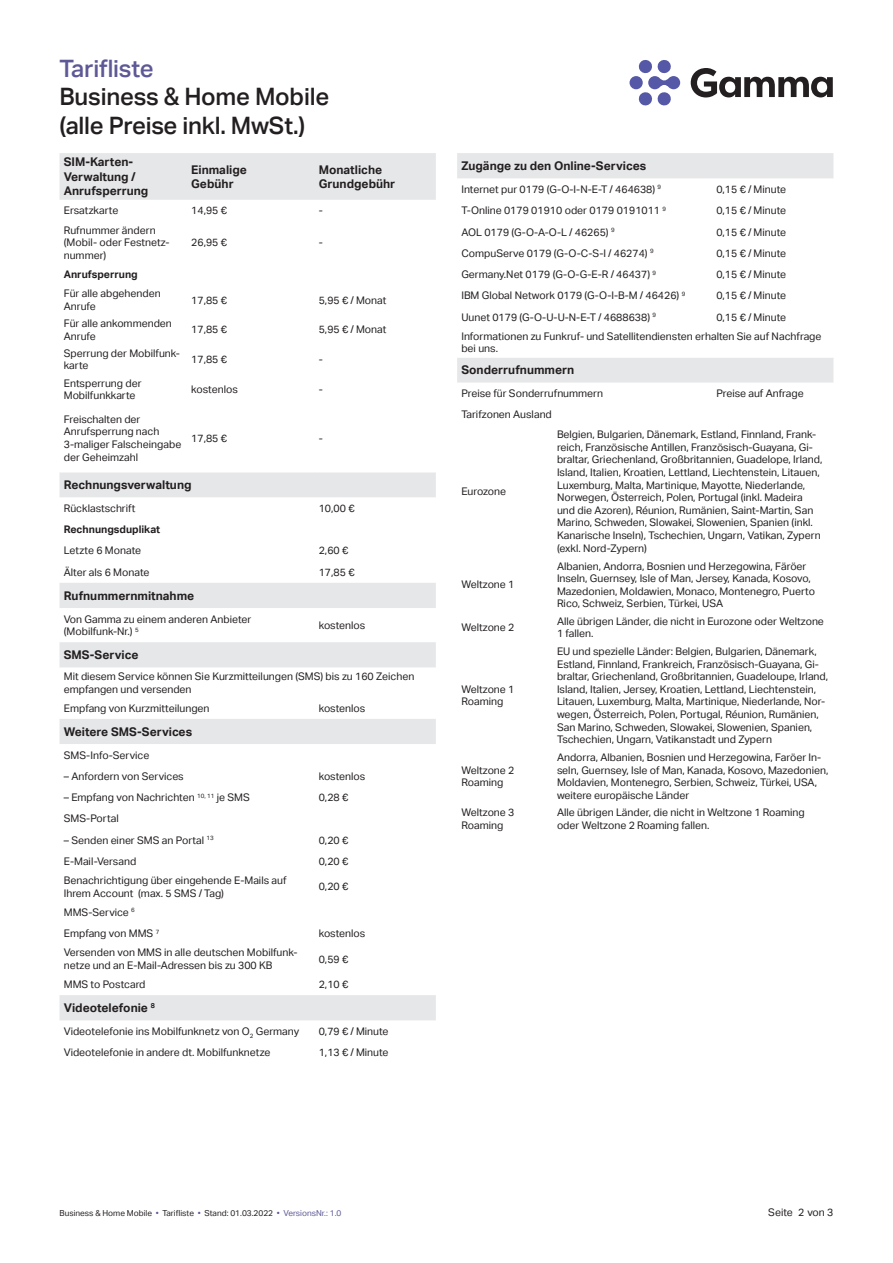
<style>
.page{position:relative;width:893px;height:1263px;background:#fff}
.page>*{position:absolute;margin:0;border:0;box-sizing:border-box;transform-origin:0 0}
.Form_Headline{font:500 24px/28.8px "Aktiv Grotesk";letter-spacing:-.01em;color:#231f20}
.Form_Headline-2{font:500 24px "Aktiv Grotesk";letter-spacing:-.01em;color:#5e5996}
.t1{font:700 12px/14.4px "Aktiv Grotesk";color:#231f20}
.t2{font:10.5px/12.6px "Aktiv Grotesk";color:#231f20}
.t3{font:700 10.5px "Aktiv Grotesk";color:#231f20}
.t4{font:8.25px "Aktiv Grotesk";color:#231f20}
.s1{color:#5e5996}
</style>
<div class="page">
<svg style="left:629px;top:60px;width:51px;height:46px"></svg>
<svg style="left:691px;top:68px;width:142px;height:29px"></svg>
<div style="left:60px;top:153px;width:376px;height:47px;background:#e6e7e9"></div>
<svg style="left:60px;top:473px;width:376px;height:547px"></svg>
<div style="left:457px;top:153px;width:376px;height:25px;background:#e6e7e9"></div>
<div style="left:457px;top:358px;width:376px;height:25px;background:#e6e7e9"></div>
<p class="Form_Headline-2" style="left:60px;top:54px;width:96px">Tarifliste</p>
<p class="Form_Headline" style="left:60px;top:83px;width:271px">Business &amp; Home Mobile (alle Preise inkl. MwSt.)</p>
<p class="t1" style="left:64px;top:155px;width:86px">SIM-Karten-<br>Verwaltung /<br>Anrufsperrung</p>
<p class="t1" style="left:191px;top:162px;width:57px">Einmalige<br>Gebühr</p>
<p class="t1" style="left:319px;top:162px;width:78px">Monatliche<br>Grundgebühr</p>
<p class="t2" style="left:64px;top:204px;width:56px">Ersatzkarte</p>
<p class="t2" style="left:191px;top:204px;width:37px">14,95 €</p>
<p class="t2" style="left:319px;top:204px;width:6px">-</p>
<p class="t2" style="left:64px;top:224px;width:107px">Rufnummer ändern (Mobil- oder Festnetz&shy;nummer)</p>
<p class="t2" style="left:191px;top:236px;width:37px">26,95 €</p>
<p class="t2" style="left:319px;top:236px;width:6px">-</p>
<p class="t3" style="left:64px;top:268px;width:76px">Anrufsperrung</p>
<p class="t2" style="left:64px;top:287px;width:99px">Für alle abgehenden<br>Anrufe</p>
<p class="t2" style="left:191px;top:294px;width:37px">17,85 €</p>
<p class="t2" style="left:319px;top:294px;width:69px">5,95 € / Monat</p>
<p class="t2" style="left:64px;top:317px;width:110px">Für alle ankommenden<br>Anrufe</p>
<p class="t2" style="left:191px;top:323px;width:37px">17,85 €</p>
<p class="t2" style="left:319px;top:323px;width:69px">5,95 € / Monat</p>
<p class="t2" style="left:64px;top:347px;width:118px">Sperrung der Mobilfunk&shy;karte</p>
<p class="t2" style="left:191px;top:353px;width:37px">17,85 €</p>
<p class="t2" style="left:319px;top:353px;width:6px">-</p>
<p class="t2" style="left:64px;top:377px;width:79px">Entsperrung der<br>Mobilfunkkarte</p>
<p class="t2" style="left:191px;top:383px;width:48px">kostenlos</p>
<p class="t2" style="left:319px;top:383px;width:6px">-</p>
<p class="t2" style="left:64px;top:413px;width:119px">Freischalten der<br>Anrufsperrung nach<br>3-maliger Falscheingabe der Geheimzahl</p>
<p class="t2" style="left:191px;top:432px;width:37px">17,85 €</p>
<p class="t2" style="left:319px;top:432px;width:6px">-</p>
<p class="t1" style="left:64px;top:478px;width:129px">Rechnungsverwaltung</p>
<p class="t2" style="left:64px;top:502px;width:73px">Rücklastschrift</p>
<p class="t2" style="left:319px;top:502px;width:37px">10,00 €</p>
<p class="t3" style="left:64px;top:523px;width:98px">Rechnungsduplikat</p>
<p class="t2" style="left:64px;top:544px;width:79px">Letzte 6 Monate</p>
<p class="t2" style="left:319px;top:544px;width:31px">2,60 €</p>
<p class="t2" style="left:64px;top:566px;width:87px">Älter als 6 Monate</p>
<p class="t2" style="left:319px;top:566px;width:37px">17,85 €</p>
<p class="t1" style="left:64px;top:588px;width:132px">Rufnummernmitnahme</p>
<p class="t2" style="left:64px;top:613px;width:189px">Von Gamma zu einem anderen Anbieter (Mobilfunk-Nr.) <sup>5</sup></p>
<p class="t2" style="left:319px;top:619px;width:48px">kostenlos</p>
<p class="t1" style="left:64px;top:648px;width:76px">SMS-Service</p>
<p class="t2" style="left:64px;top:670px;width:352px">Mit diesem Service können Sie Kurzmitteilungen (SMS) bis zu 160 Zeichen empfangen und versenden</p>
<p class="t2" style="left:64px;top:702px;width:147px">Empfang von Kurzmitteilungen</p>
<p class="t2" style="left:319px;top:702px;width:48px">kostenlos</p>
<p class="t1" style="left:64px;top:724px;width:130px">Weitere SMS-Services</p>
<p class="t2" style="left:64px;top:749px;width:87px">SMS-Info-Service</p>
<p class="t2" style="left:64px;top:770px;width:122px">– Anfordern von Services</p>
<p class="t2" style="left:319px;top:770px;width:48px">kostenlos</p>
<p class="t2" style="left:64px;top:791px;width:187px">– Empfang von Nachrichten <sup>10,</sup> <sup>11</sup> je SMS</p>
<p class="t2" style="left:319px;top:791px;width:31px">0,28 €</p>
<p class="t2" style="left:64px;top:812px;width:56px">SMS-Portal</p>
<p class="t2" style="left:64px;top:834px;width:151px">– Senden einer SMS an Portal <sup>13</sup></p>
<p class="t2" style="left:319px;top:834px;width:31px">0,20 €</p>
<p class="t2" style="left:64px;top:855px;width:74px">E-Mail-Versand</p>
<p class="t2" style="left:319px;top:855px;width:31px">0,20 €</p>
<p class="t2" style="left:64px;top:874px;width:224px">Benachrichtigung über eingehende E-Mails auf<br>Ihrem Account (max. 5 SMS / Tag)</p>
<p class="t2" style="left:319px;top:880px;width:31px">0,20 €</p>
<p class="t2" style="left:64px;top:906px;width:73px">MMS-Service <sup>6</sup></p>
<p class="t2" style="left:64px;top:927px;width:97px">Empfang von MMS <sup>7</sup></p>
<p class="t2" style="left:319px;top:927px;width:48px">kostenlos</p>
<p class="t2" style="left:64px;top:946px;width:235px">Versenden von MMS in alle deutschen Mobilfunk&shy;netze und an E-Mail-Adressen bis zu 300 KB</p>
<p class="t2" style="left:319px;top:953px;width:31px">0,59 €</p>
<p class="t2" style="left:64px;top:978px;width:83px">MMS to Postcard</p>
<p class="t2" style="left:319px;top:978px;width:31px">2,10 €</p>
<p class="t1" style="left:64px;top:1001px;width:93px">Videotelefonie <sup>8</sup></p>
<p class="t2" style="left:64px;top:1025px;width:237px">Videotelefonie ins Mobilfunknetz von O<sub>2</sub> Germany</p>
<p class="t2" style="left:319px;top:1025px;width:71px">0,79 € / Minute</p>
<p class="t2" style="left:64px;top:1046px;width:208px">Videotelefonie in andere dt. Mobilfunknetze</p>
<p class="t2" style="left:319px;top:1046px;width:71px">1,13 € / Minute</p>
<p class="t1" style="left:461px;top:159px;width:186px">Zugänge zu den Online-Services</p>
<p class="t2" style="left:461px;top:183px;width:201px">Internet pur 0179 (G-O-I-N-E-T / 464638) <sup>9</sup></p>
<p class="t2" style="left:716px;top:183px;width:71px">0,15 € / Minute</p>
<p class="t2" style="left:461px;top:204px;width:206px">T-Online 0179 01910 oder 0179 0191011 <sup>9</sup></p>
<p class="t2" style="left:716px;top:204px;width:71px">0,15 € / Minute</p>
<p class="t2" style="left:461px;top:226px;width:155px">AOL 0179 (G-O-A-O-L / 46265) <sup>9</sup></p>
<p class="t2" style="left:716px;top:226px;width:71px">0,15 € / Minute</p>
<p class="t2" style="left:461px;top:247px;width:194px">CompuServe 0179 (G-O-C-S-I / 46274) <sup>9</sup></p>
<p class="t2" style="left:716px;top:247px;width:71px">0,15 € / Minute</p>
<p class="t2" style="left:461px;top:268px;width:196px">Germany.Net 0179 (G-O-G-E-R / 46437) <sup>9</sup></p>
<p class="t2" style="left:716px;top:268px;width:71px">0,15 € / Minute</p>
<p class="t2" style="left:461px;top:289px;width:225px">IBM Global Network 0179 (G-O-I-B-M / 46426) <sup>9</sup></p>
<p class="t2" style="left:716px;top:289px;width:71px">0,15 € / Minute</p>
<p class="t2" style="left:461px;top:311px;width:196px">Uunet 0179 (G-O-U-U-N-E-T / 4688638) <sup>9</sup></p>
<p class="t2" style="left:716px;top:311px;width:71px">0,15 € / Minute</p>
<p class="t2" style="left:461px;top:330px;width:362px">Informationen zu Funkruf- und Satellitendiensten erhalten Sie auf Nachfrage bei uns.</p>
<p class="t1" style="left:461px;top:363px;width:114px">Sonderrufnummern</p>
<p class="t2" style="left:461px;top:387px;width:143px">Preise für Sonderrufnummern</p>
<p class="t2" style="left:716px;top:387px;width:89px">Preise auf Anfrage</p>
<p class="t2" style="left:461px;top:408px;width:92px">Tarifzonen Ausland</p>
<p class="t2" style="left:461px;top:485px;width:46px">Eurozone</p>
<p class="t2" style="left:461px;top:578px;width:55px">Weltzone 1</p>
<p class="t2" style="left:557px;top:428px;width:267px">Belgien, Bulgarien, Dänemark, Estland, Finnland, Frank&shy;reich, Französische Antillen, Französisch-Guayana, Gi&shy;braltar, Griechenland, Großbritannien, Guadelope, Irland, Island, Italien, Kroatien, Lettland, Liechtenstein, Litauen, Luxemburg, Malta, Martinique, Mayotte, Niederlande, Norwegen, Österreich, Polen, Portugal (inkl. Madeira und die Azoren), Réunion, Rumänien, Saint-Martin, San Marino, Schweden, Slowakei, Slowenien, Spanien (inkl.<br>Kanarische Inseln), Tschechien, Ungarn, Vatikan, Zypern (exkl. Nord-Zypern)</p>
<p class="t2" style="left:557px;top:560px;width:259px">Albanien, Andorra, Bosnien und Herzegowina, Färöer Inseln, Guernsey, Isle of Man, Jersey, Kanada, Kosovo, Mazedonien, Moldawien, Monaco, Montenegro, Puerto Rico, Schweiz, Serbien, Türkei, USA</p>
<p class="t2" style="left:461px;top:621px;width:55px">Weltzone 2</p>
<p class="t2" style="left:557px;top:615px;width:268px">Alle übrigen Länder, die nicht in Eurozone oder Weltzone<br>1 fallen.</p>
<p class="t2" style="left:461px;top:683px;width:55px">Weltzone 1<br>Roaming</p>
<p class="t2" style="left:461px;top:764px;width:55px">Weltzone 2<br>Roaming</p>
<p class="t2" style="left:557px;top:645px;width:273px">EU und spezielle Länder: Belgien, Bulgarien, Dänemark, Estland, Finnland, Frankreich, Französisch-Guayana, Gi&shy;braltar, Griechenland, Großbritannien, Guadeloupe, Irland, Island, Italien, Jersey, Kroatien, Lettland, Liechtenstein, Litauen, Luxemburg, Malta, Martinique, Niederlande, Nor&shy;wegen, Österreich, Polen, Portugal, Réunion, Rumänien, San Marino, Schweden, Slowakei, Slowenien, Spanien, Tschechien, Ungarn, Vatikanstadt und Zypern</p>
<p class="t2" style="left:557px;top:751px;width:273px">Andorra, Albanien, Bosnien und Herzegowina, Faröer In&shy;seln, Guernsey, Isle of Man, Kanada, Kosovo, Mazedonien, Moldavien, Montenegro, Serbien, Schweiz, Türkei, USA, weitere europäische Länder</p>
<p class="t2" style="left:461px;top:806px;width:55px">Weltzone 3<br>Roaming</p>
<p class="t2" style="left:557px;top:806px;width:249px">Alle übrigen Länder, die nicht in Weltzone 1 Roaming oder Weltzone 2 Roaming fallen.</p>
<p class="t4" style="left:60px;top:1208px;width:283px">Business &amp; Home Mobile <span class="s1">•</span> Tarifliste <span class="s1">•</span> Stand: 01.03.2022 <span class="s1">• VersionsNr.: 1.0</span></p>
<p class="t2" style="left:768px;top:1206px;width:67px">Seite 2 von 3</p>
</div>
